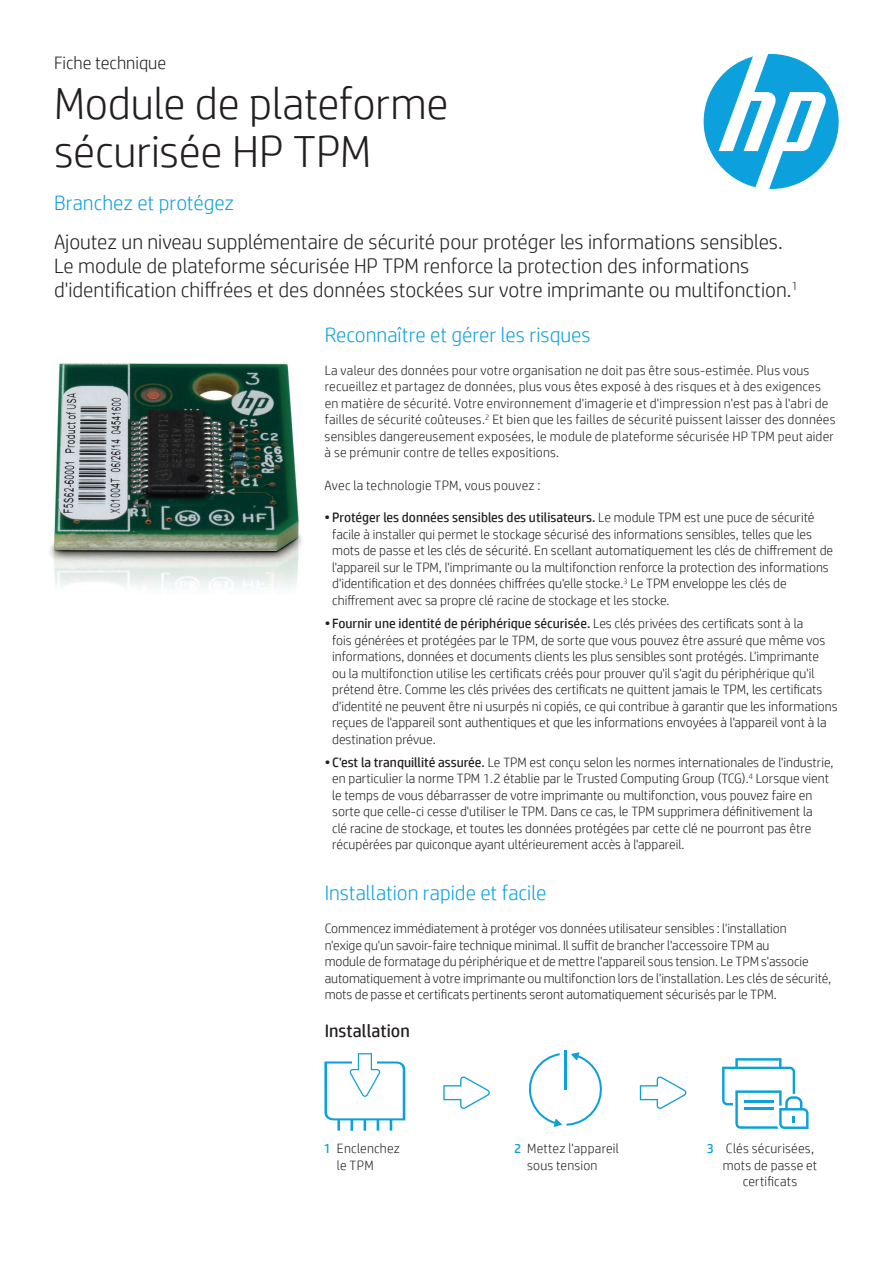
<style>
.page{position:relative;width:893px;height:1263px;background:#fff}
.page>*{position:absolute;margin:0;border:0;box-sizing:border-box;transform-origin:0 0}
.t1{font:300 45px/48px "HP Simplified";letter-spacing:-.005em;color:#231f20}
.t2{font:300 21px/24px "HP Simplified";color:#231f20}
.t3{font:300 21px "HP Simplified";color:#0ca0dd}
.t4{font:300 18px "HP Simplified";color:#231f20}
.t5{font:18px "HP Simplified";color:#231f20}
.t6{font:300 13.5px/16.5px "HP Simplified";color:#231f20}
.s1{font-weight:400}
.s2{font-weight:400;color:#0ca0dd}
</style>
<div class="page">
<svg style="left:704px;top:54px;width:135px;height:135px"></svg>
<img style="left:50px;top:363px;width:252px;height:226px">
<svg style="left:722px;top:1058px;width:86px;height:71px"></svg>
<svg style="left:640px;top:1076px;width:46px;height:33px"></svg>
<svg style="left:443px;top:1076px;width:47px;height:33px"></svg>
<svg style="left:529px;top:1052px;width:73px;height:75px"></svg>
<hr style="left:564px;top:1050px;width:2px;height:39px;background:#0ca0dd">
<svg style="left:324px;top:1053px;width:81px;height:78px"></svg>
<h3 class="t4" style="left:54px;top:51px;width:114px">Fiche technique</h3>
<h1 class="t1" style="left:54px;top:78px;width:396px">Module de plateforme sécurisée HP TPM</h1>
<h2 class="t3" style="left:54px;top:189px;width:182px">Branchez et protégez</h2>
<p class="t2" style="left:54px;top:229px;width:745px">Ajoutez un niveau supplémentaire de sécurité pour protéger les informations sensibles.<br>Le module de plateforme sécurisée HP TPM renforce la protection des informations d'identification chiffrées et des données stockées sur votre imprimante ou multifonction.<sup>1</sup></p>
<h2 class="t3" style="left:325px;top:321px;width:268px">Reconnaître et gérer les risques</h2>
<p class="t6" style="left:325px;top:361px;width:512px">La valeur des données pour votre organisation ne doit pas être sous-estimée. Plus vous recueillez et partagez de données, plus vous êtes exposé à des risques et à des exigences en matière de sécurité. Votre environnement d'imagerie et d'impression n'est pas à l'abri de failles de sécurité coûteuses.<sup>2</sup> Et bien que les failles de sécurité puissent laisser des données sensibles dangereusement exposées, le module de plateforme sécurisée HP TPM peut aider à se prémunir contre de telles expositions.</p>
<p class="t6" style="left:325px;top:476px;width:217px">Avec la technologie TPM, vous pouvez :</p>
<p class="t6" style="left:332px;top:509px;width:502px;text-indent:-8px"><span class="s1">• Protéger les données sensibles des utilisateurs.</span> Le module TPM est une puce de sécurité facile à installer qui permet le stockage sécurisé des informations sensibles, telles que les mots de passe et les clés de sécurité. En scellant automatiquement les clés de chiffrement de l'appareil sur le TPM, l'imprimante ou la multifonction renforce la protection des informations d'identification et des données chiffrées qu'elle stocke.<sup>3</sup> Le TPM enveloppe les clés de chiffrement avec sa propre clé racine de stockage et les stocke.</p>
<p class="t6" style="left:332px;top:615px;width:507px;text-indent:-8px"><span class="s1">• Fournir une identité de périphérique sécurisée.</span> Les clés privées des certificats sont à la<br>fois générées et protégées par le TPM, de sorte que vous pouvez être assuré que même vos informations, données et documents clients les plus sensibles sont protégés. L'imprimante<br>ou la multifonction utilise les certificats créés pour prouver qu'il s'agit du périphérique qu'il prétend être. Comme les clés privées des certificats ne quittent jamais le TPM, les certificats d'identité ne peuvent être ni usurpés ni copiés, ce qui contribue à garantir que les informations reçues de l'appareil sont authentiques et que les informations envoyées à l'appareil vont à la destination prévue.</p>
<p class="t6" style="left:332px;top:754px;width:503px;text-indent:-8px"><span class="s1">• C'est la tranquillité assurée.</span> Le TPM est conçu selon les normes internationales de l'industrie, en particulier la norme TPM 1.2 établie par le Trusted Computing Group (TCG).<sup>4</sup> Lorsque vient le temps de vous débarrasser de votre imprimante ou multifonction, vous pouvez faire en sorte que celle-ci cesse d'utiliser le TPM. Dans ce cas, le TPM supprimera définitivement la<br>clé racine de stockage, et toutes les données protégées par cette clé ne pourront pas être récupérées par quiconque ayant ultérieurement accès à l'appareil.</p>
<h2 class="t3" style="left:325px;top:879px;width:223px">Installation rapide et facile</h2>
<p class="t6" style="left:325px;top:920px;width:508px">Commencez immédiatement à protéger vos données utilisateur sensibles : l'installation<br>n'exige qu'un savoir-faire technique minimal. Il suffit de brancher l'accessoire TPM au<br>module de formatage du périphérique et de mettre l'appareil sous tension. Le TPM s'associe automatiquement à votre imprimante ou multifonction lors de l'installation. Les clés de sécurité, mots de passe et certificats pertinents seront automatiquement sécurisés par le TPM.</p>
<h3 class="t5" style="left:325px;top:1019px;width:87px">Installation</h3>
<p class="t6" style="left:337px;top:1140px;width:65px;text-indent:-13px"><span class="s2">1</span> Enclenchez le TPM</p>
<p class="t6" style="left:527px;top:1140px;width:93px;text-indent:-13px"><span class="s2">2</span> Mettez l'appareil sous tension</p>
<p class="t6" style="left:707px;top:1140px;width:109px"><span class="s2">3</span> Clés sécurisées,</p>
<p class="t6" style="left:723px;top:1156px;width:96px">mots de passe et</p>
<p class="t6" style="left:743px;top:1173px;width:56px">certificats</p>
</div>
